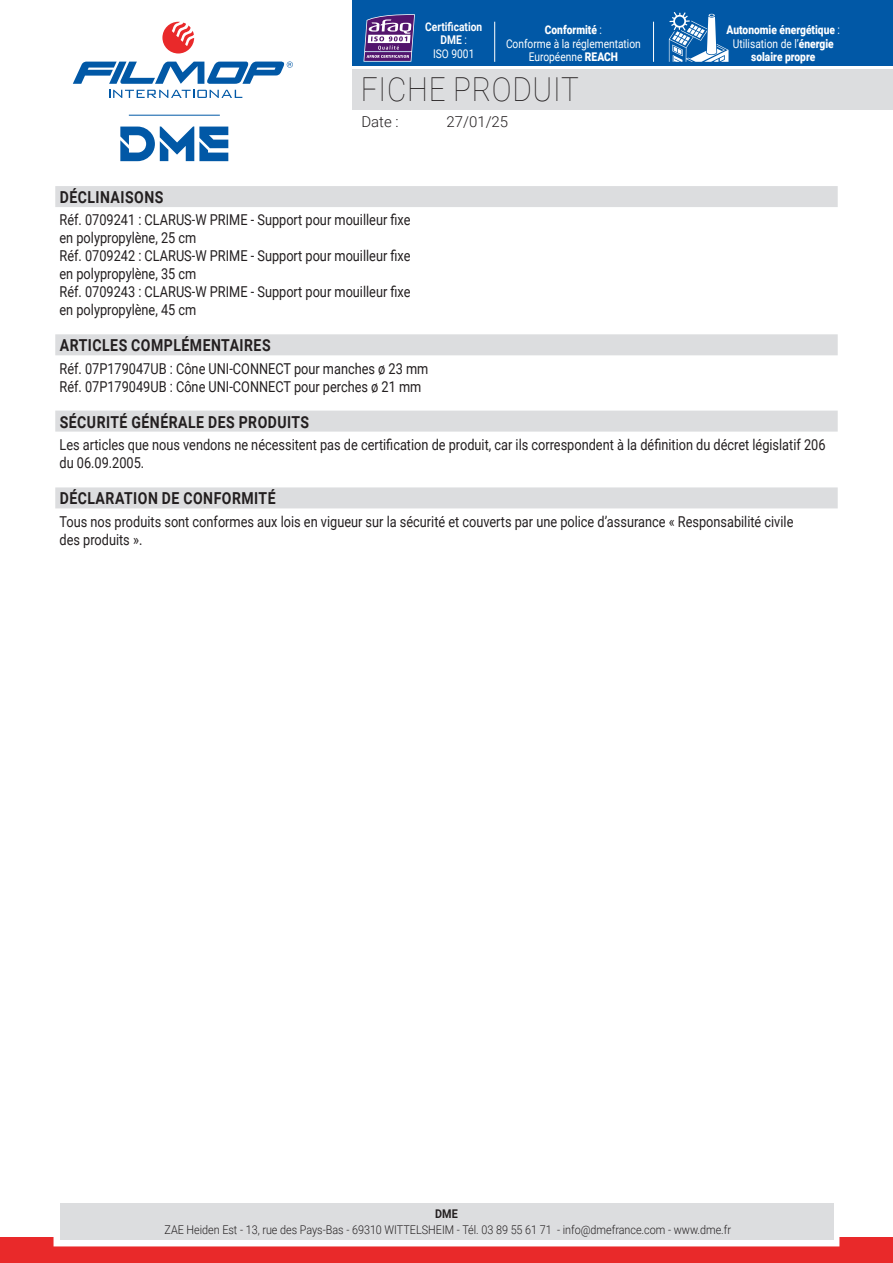
<style>
.page{position:relative;width:893px;height:1263px;background:#fff}
.page>*{position:absolute;margin:0;border:0;box-sizing:border-box;transform-origin:0 0}
.t1{font:100 33px "Roboto";letter-spacing:.025em;color:#231f20;scale:.9 1}
.t2{font:700 16.5px "Roboto";letter-spacing:.035em;color:#231f20;scale:.85 1}
.t3{font:15px/18px "Roboto";color:#231f20;scale:.85 1}
.t4{font:300 15px "Roboto";color:#231f20}
.t5{font:300 12px "Roboto";color:#231f20;scale:.9 1}
.t6{font:900 12px/13.5px "Roboto";color:#fff;text-align:center;scale:.85 1}
.t7{font:12px/13.5px "Roboto";color:#fff;text-align:center;scale:.85 1}
.t8{font:700 12px/13.5px "Roboto";color:#fff;text-align:center;scale:.85 1}
.t9{font:700 12px "Roboto";color:#231f20;scale:.9 1}
.s1{font-weight:400}
.s2{font-weight:900}
</style>
<div class="page">
<div style="left:353px;top:69px;width:540px;height:40px;background:#dcdddf"></div>
<svg style="left:109px;top:90px;width:133px;height:8px"></svg>
<svg style="left:162px;top:22px;width:32px;height:32px"></svg>
<svg style="left:73px;top:61px;width:220px;height:23px"></svg>
<div style="left:353px;top:0;width:540px;height:66px;background:#0158a6"></div>
<div style="left:0;top:1237px;width:893px;height:26px;background:#e9292a"></div>
<div style="left:54px;top:1197px;width:785px;height:49px;border:12px solid #fff"></div>
<div style="left:60px;top:1203px;width:773px;height:37px;background:#dcdddf"></div>
<svg style="left:120px;top:126px;width:108px;height:35px"></svg>
<hr style="left:129px;top:115px;width:91px;height:1px;background:#0158a6">
<hr style="left:653px;top:22px;width:1px;height:40px;background:#fff">
<hr style="left:494px;top:22px;width:1px;height:40px;background:#fff">
<svg style="left:669px;top:12px;width:59px;height:50px"></svg>
<svg style="left:363px;top:14px;width:52px;height:48px;background:#7a619e"></svg>
<hr style="left:365px;top:51px;width:46px;height:1px;background:#fff">
<div style="left:55px;top:186px;width:783px;height:21px;background:#dcdddf"></div>
<div style="left:55px;top:334px;width:783px;height:21px;background:#dcdddf"></div>
<div style="left:55px;top:411px;width:783px;height:21px;background:#dcdddf"></div>
<div style="left:55px;top:487px;width:783px;height:21px;background:#dcdddf"></div>
<p class="t8" style="left:425px;top:19px;width:68px">Certification<br>DME <span class="s1">:<br>ISO 9001</span></p>
<p class="t6" style="left:727px;top:23px;width:135px">Autonomie énergétique <span class="s1">:<br>Utilisation de l’</span>énergie solaire propre</p>
<p class="t7" style="left:506px;top:23px;width:160px"><span class="s2">Conformité</span> :<br>Conforme à la réglementation<br>Européenne <span class="s2">REACH</span></p>
<h1 class="t1" style="left:361px;top:66px;width:244px">FICHE PRODUIT</h1>
<p class="t4" style="left:361px;top:111px;width:39px">Date :</p>
<p class="t4" style="left:446px;top:111px;width:63px">27/01/25</p>
<p class="t2" style="left:60px;top:186px;width:123px">DÉCLINAISONS</p>
<p class="t3" style="left:60px;top:210px;width:414px">Réf. 0709241 : CLARUS-W PRIME - Support pour mouilleur fixe en polypropylène, 25 cm<br>Réf. 0709242 : CLARUS-W PRIME - Support pour mouilleur fixe en polypropylène, 35 cm<br>Réf. 0709243 : CLARUS-W PRIME - Support pour mouilleur fixe en polypropylène, 45 cm</p>
<p class="t2" style="left:60px;top:334px;width:250px">ARTICLES COMPLÉMENTAIRES</p>
<p class="t3" style="left:60px;top:359px;width:436px">Réf. 07P179047UB : Cône UNI-CONNECT pour manches ø 23 mm<br>Réf. 07P179049UB : Cône UNI-CONNECT pour perches ø 21 mm</p>
<p class="t2" style="left:60px;top:410px;width:295px">SÉCURITÉ GÉNÉRALE DES PRODUITS</p>
<p class="t3" style="left:60px;top:435px;width:903px">Les articles que nous vendons ne nécessitent pas de certification de produit, car ils correspondent à la définition du décret législatif 206 du 06.09.2005.</p>
<p class="t2" style="left:60px;top:487px;width:256px">DÉCLARATION DE CONFORMITÉ</p>
<p class="t3" style="left:60px;top:512px;width:865px">Tous nos produits sont conformes aux lois en vigueur sur la sécurité et couverts par une police d’assurance « Responsabilité civile des produits ».</p>
<p class="t9" style="left:435px;top:1205px;width:27px">DME</p>
<p class="t5" style="left:164px;top:1222px;width:631px">ZAE Heiden Est - 13, rue des Pays-Bas - 69310 WITTELSHEIM - Tél. 03 89 55 61 71 - info@dmefrance.com - www.dme.fr</p>
</div>
